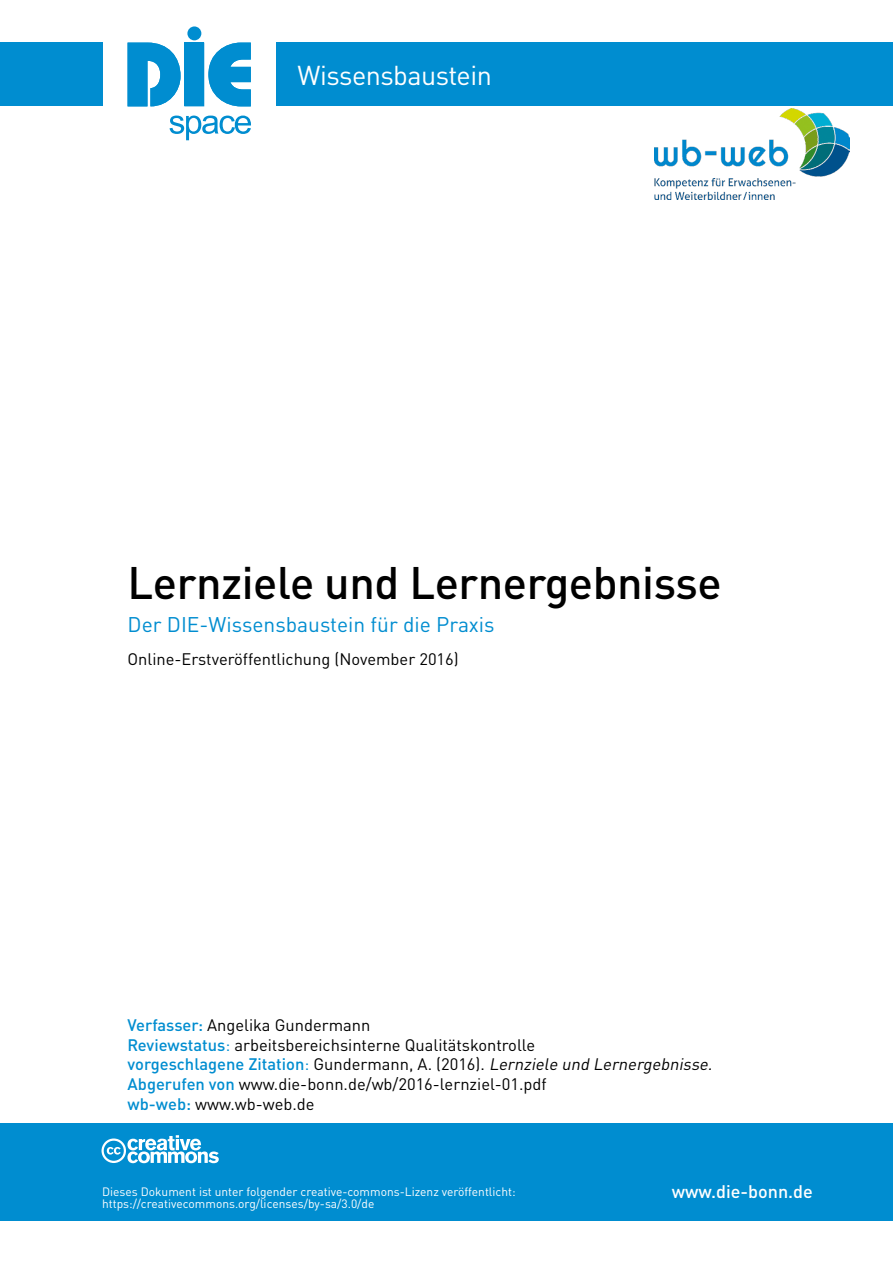
<style>
.page{position:relative;width:893px;height:1263px;background:#fff}
.page>*{position:absolute;margin:0;border:0;box-sizing:border-box;transform-origin:0 0}
.t1{font:500 45px "DIN Pro";letter-spacing:-.01em;color:#000}
.t2{font:27px "DIN Pro";letter-spacing:-.02em;color:#fff}
.t3{font:21px "DIN Pro";color:#008dd0}
.t4{font:500 18px "DIN Pro";color:#fff}
.t5{font:16.5px/19.8px "DIN Pro";color:#000}
.t6{font:12px "DIN Pro";color:#fff}
.s1{font-weight:500;color:#008dd0}
.s2{color:#008dd0}
.s3{font-style:italic}
</style>
<div class="page">
<div style="left:276px;top:43px;width:617px;height:63px;background:#008dd0"></div>
<div style="left:0;top:43px;width:102px;height:63px;background:#008dd0"></div>
<svg style="left:128px;top:43px;width:123px;height:63px"></svg>
<div style="left:187px;top:26px;width:14px;height:14px;background:#008dd0;border-radius:50%"></div>
<svg style="left:170px;top:116px;width:81px;height:24px"></svg>
<div style="left:0;top:1123px;width:893px;height:97px;background:#008dd0"></div>
<svg style="left:102px;top:1135px;width:117px;height:28px"></svg>
<img style="left:655px;top:109px;width:194px;height:90px">
<h2 class="t2" style="left:298px;top:54px;width:196px">Wissensbaustein</h2>
<h1 class="t1" style="left:128px;top:546px;width:596px">Lernziele und Lernergebnisse</h1>
<p class="t3" style="left:128px;top:608px;width:369px">Der DIE-Wissensbaustein für die Praxis</p>
<p class="t5" style="left:128px;top:647px;width:333px">Online-Erstveröffentlichung (November 2016)</p>
<p class="t5" style="left:128px;top:1013px;width:590px"><span class="s1">Verfasser:</span> Angelika Gundermann<br><span class="s1">Reviewstatus</span><span class="s2">:</span> arbeitsbereichsinterne Qualitätskontrolle<br><span class="s1">vorgeschlagene Zitation</span><span class="s2">:</span> Gundermann, A. (2016). <span class="s3">Lernziele und Lernergebnisse.<br></span><span class="s1">Abgerufen von</span> www.die-bonn.de/wb/2016-lernziel-01.pdf<br><span class="s1">wb-web:</span> www.wb-web.de</p>
<p class="t6" style="left:102px;top:1182px;width:415px">Dieses Dokument ist unter folgender creative-commons-Lizenz veröffentlicht:</p>
<p class="t4" style="left:672px;top:1177px;width:143px">www.die-bonn.de</p>
<p class="t6" style="left:102px;top:1194px;width:274px">https://creativecommons.org/licenses/by-sa/3.0/de</p>
</div>
